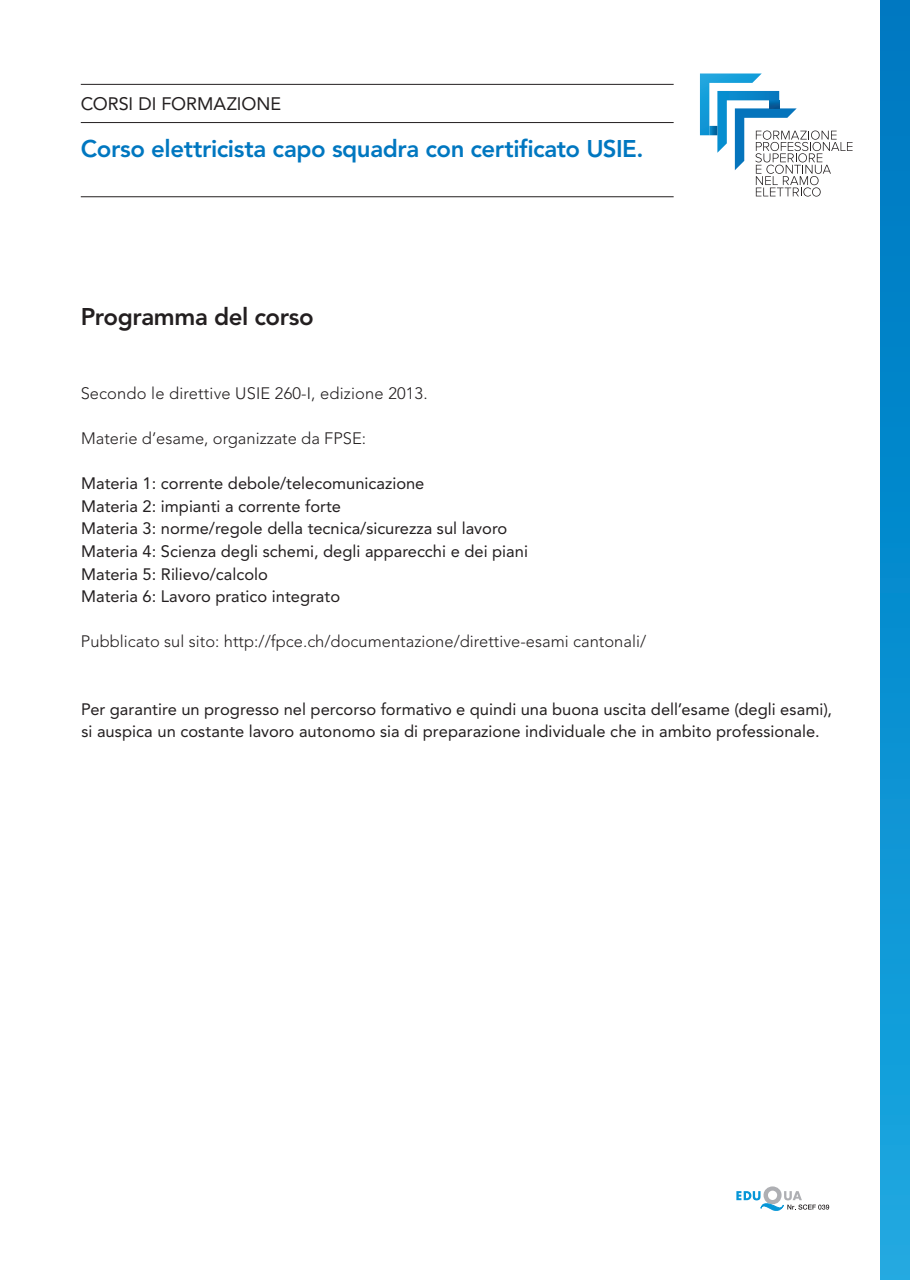
<style>
.page{position:relative;width:910px;height:1280px;background:#fff}
.page>*{position:absolute;margin:0;border:0;box-sizing:border-box;transform-origin:0 0}
.t1{font:800 24px "Avenir LT Std";letter-spacing:-.02em;color:#0077c0}
.t2{font:800 24px "Avenir LT Std";letter-spacing:-.02em;color:#231f20}
.t3{font:18px "Avenir LT Std";color:#231f20}
.t4{font:16.5px/22.5px "Avenir LT Std";color:#231f20}
.t5{font:300 16.5px "Avenir LT Std";color:#231f20}
</style>
<div class="page">
<hr style="left:81px;top:196px;width:593px;height:1px;background:#231f20">
<hr style="left:81px;top:122px;width:593px;height:1px;background:#231f20">
<hr style="left:81px;top:84px;width:593px;height:1px;background:#231f20">
<svg style="left:700px;top:73px;width:153px;height:124px"></svg>
<div style="left:880px;top:0;width:30px;height:1280px;background:linear-gradient(to bottom,#0076c0,#1ba8e0)"></div>
<svg style="left:736px;top:1186px;width:93px;height:25px"></svg>
<p class="t3" style="left:81px;top:94px;width:202px">CORSI DI FORMAZIONE</p>
<h1 class="t1" style="left:81px;top:134px;width:564px">Corso elettricista capo squadra con certificato USIE.</h1>
<h1 class="t2" style="left:81px;top:303px;width:235px">Programma del corso</h1>
<p class="t5" style="left:81px;top:384px;width:348px">Secondo le direttive USIE 260-I, edizione 2013.</p>
<p class="t5" style="left:81px;top:429px;width:286px">Materie d’esame, organizzate da FPSE:</p>
<p class="t4" style="left:81px;top:473px;width:448px">Materia 1: corrente debole/telecomunicazione<br>Materia 2: impianti a corrente forte<br>Materia 3: norme/regole della tecnica/sicurezza sul lavoro Materia 4: Scienza degli schemi, degli apparecchi e dei piani Materia 5: Rilievo/calcolo<br>Materia 6: Lavoro pratico integrato</p>
<p class="t5" style="left:81px;top:632px;width:567px">Pubblicato sul sito: http://fpce.ch/documentazione/direttive-esami cantonali/</p>
<p class="t4" style="left:81px;top:698px;width:752px">Per garantire un progresso nel percorso formativo e quindi una buona uscita dell’esame (degli esami), si auspica un costante lavoro autonomo sia di preparazione individuale che in ambito professionale.</p>
</div>
